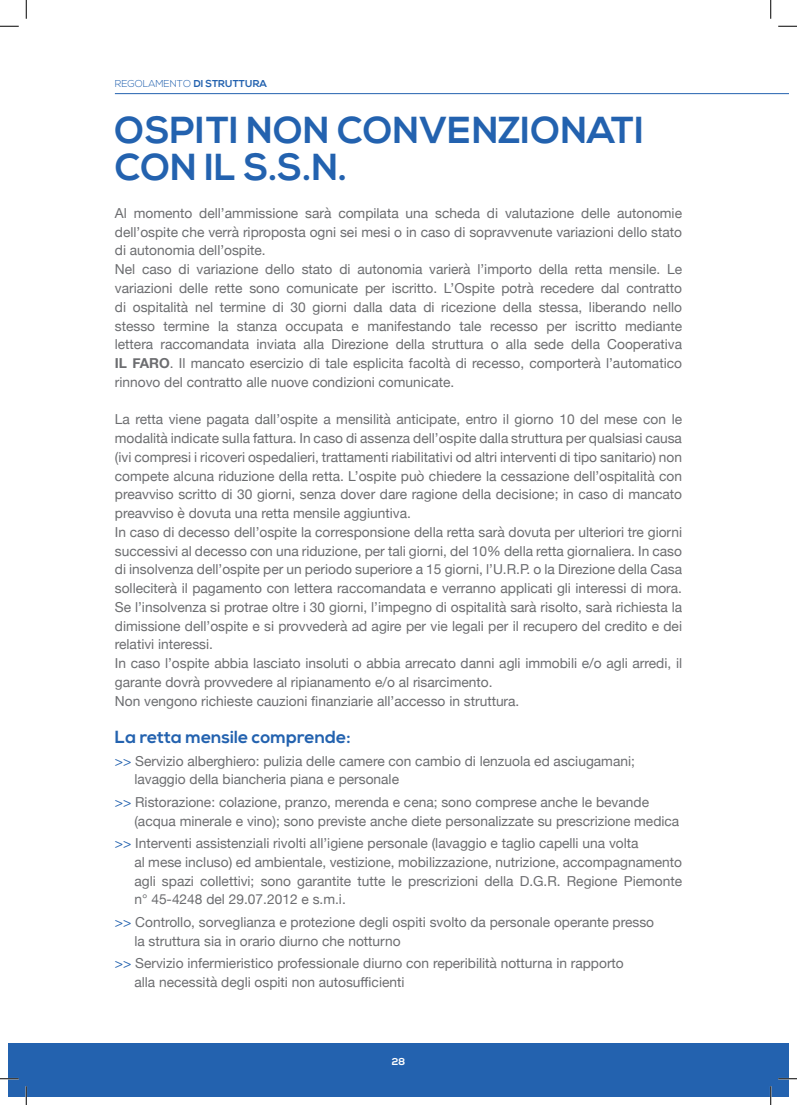
<style>
.page{position:relative;width:797px;height:1105px;background:#fff}
.page>*{position:absolute;margin:0;border:0;box-sizing:border-box;transform-origin:0 0}
.t1{font:700 37.5px/37.5px "Nexa";color:#2362af}
.t2{font:700 17.5px "Nexa";color:#2362af}
.t3{font:13.75px/18.8px "Helvetica Neue";color:#6c6d70}
.t4{font:300 10px "Nexa";color:#2362af}
.t5{font:700 10px "Nexa";color:#fff}
.s1{font-weight:700}
.s2{color:#2362af}
</style>
<div class="page">
<hr style="left:115px;top:93px;width:673px;height:1px;background:#2362af">
<div style="left:9px;top:1043px;width:779px;height:53px;background:#2362af"></div>
<svg style="left:0;top:25px;width:19px;height:2px"></svg>
<svg style="left:778px;top:25px;width:19px;height:2px"></svg>
<svg style="left:0;top:1078px;width:19px;height:1px"></svg>
<svg style="left:778px;top:1078px;width:19px;height:1px"></svg>
<svg style="left:25px;top:0;width:2px;height:19px"></svg>
<svg style="left:25px;top:1086px;width:2px;height:19px"></svg>
<svg style="left:770px;top:0;width:1px;height:19px"></svg>
<svg style="left:770px;top:1086px;width:1px;height:19px"></svg>
<p class="t4" style="left:115px;top:78px;width:153px">REGOLAMENTO <span class="s1">DI STRUTTURA</span></p>
<h1 class="t1" style="left:115px;top:113px;width:530px">OSPITI NON CONVENZIONATI<br>CON IL S.S.N.</h1>
<p class="t3" style="left:115px;top:204px;width:568px">Al momento dell’ammissione sarà compilata una scheda di valutazione delle autonomie dell’ospite che verrà riproposta ogni sei mesi o in caso di sopravvenute variazioni dello stato di autonomia dell’ospite.<br>Nel caso di variazione dello stato di autonomia varierà l’importo della retta mensile. Le variazioni delle rette sono comunicate per iscritto. L’Ospite potrà recedere dal contratto di ospitalità nel termine di 30 giorni dalla data di ricezione della stessa, liberando nello stesso termine la stanza occupata e manifestando tale recesso per iscritto mediante lettera raccomandata inviata alla Direzione della struttura o alla sede della Cooperativa <span class="s1">IL FARO</span>. Il mancato esercizio di tale esplicita facoltà di recesso, comporterà l’automatico rinnovo del contratto alle nuove condizioni comunicate.</p>
<p class="t3" style="left:115px;top:411px;width:568px">La retta viene pagata dall’ospite a mensilità anticipate, entro il giorno 10 del mese con le modalità indicate sulla fattura. In caso di assenza dell’ospite dalla struttura per qualsiasi causa (ivi compresi i ricoveri ospedalieri, trattamenti riabilitativi od altri interventi di tipo sanitario) non compete alcuna riduzione della retta. L’ospite può chiedere la cessazione dell’ospitalità con preavviso scritto di 30 giorni, senza dover dare ragione della decisione; in caso di mancato preavviso è dovuta una retta mensile aggiuntiva.<br>In caso di decesso dell’ospite la corresponsione della retta sarà dovuta per ulteriori tre giorni successivi al decesso con una riduzione, per tali giorni, del 10% della retta giornaliera. In caso di insolvenza dell’ospite per un periodo superiore a 15 giorni, l’U.R.P. o la Direzione della Casa solleciterà il pagamento con lettera raccomandata e verranno applicati gli interessi di mora.<br>Se l’insolvenza si protrae oltre i 30 giorni, l’impegno di ospitalità sarà risolto, sarà richiesta la dimissione dell’ospite e si provvederà ad agire per vie legali per il recupero del credito e dei relativi interessi.<br>In caso l’ospite abbia lasciato insoluti o abbia arrecato danni agli immobili e/o agli arredi, il garante dovrà provvedere al ripianamento e/o al risarcimento.<br>Non vengono richieste cauzioni finanziarie all’accesso in struttura.</p>
<p class="t2" style="left:115px;top:727px;width:237px">La retta mensile comprende:</p>
<p class="t3" style="left:134px;top:752px;width:502px;text-indent:-19px"><span class="s2">&gt;&gt;</span> Servizio alberghiero: pulizia delle camere con cambio di lenzuola ed asciugamani; lavaggio della biancheria piana e personale</p>
<p class="t3" style="left:134px;top:793px;width:546px;text-indent:-19px"><span class="s2">&gt;&gt;</span> Ristorazione: colazione, pranzo, merenda e cena; sono comprese anche le bevande (acqua minerale e vino); sono previste anche diete personalizzate su prescrizione medica</p>
<p class="t3" style="left:134px;top:834px;width:549px;text-indent:-19px"><span class="s2">&gt;&gt;</span> Interventi assistenziali rivolti all’igiene personale (lavaggio e taglio capelli una volta<br>al mese incluso) ed ambientale, vestizione, mobilizzazione, nutrizione, accompagnamento agli spazi collettivi; sono garantite tutte le prescrizioni della D.G.R. Regione Piemonte n° 45-4248 del 29.07.2012 e s.m.i.</p>
<p class="t3" style="left:134px;top:913px;width:521px;text-indent:-19px"><span class="s2">&gt;&gt;</span> Controllo, sorveglianza e protezione degli ospiti svolto da personale operante presso la struttura sia in orario diurno che notturno</p>
<p class="t3" style="left:134px;top:954px;width:491px;text-indent:-19px"><span class="s2">&gt;&gt;</span> Servizio infermieristico professionale diurno con reperibilità notturna in rapporto alla necessità degli ospiti non autosufficienti</p>
<p class="t5" style="left:392px;top:1055px;width:15px">28</p>
</div>
